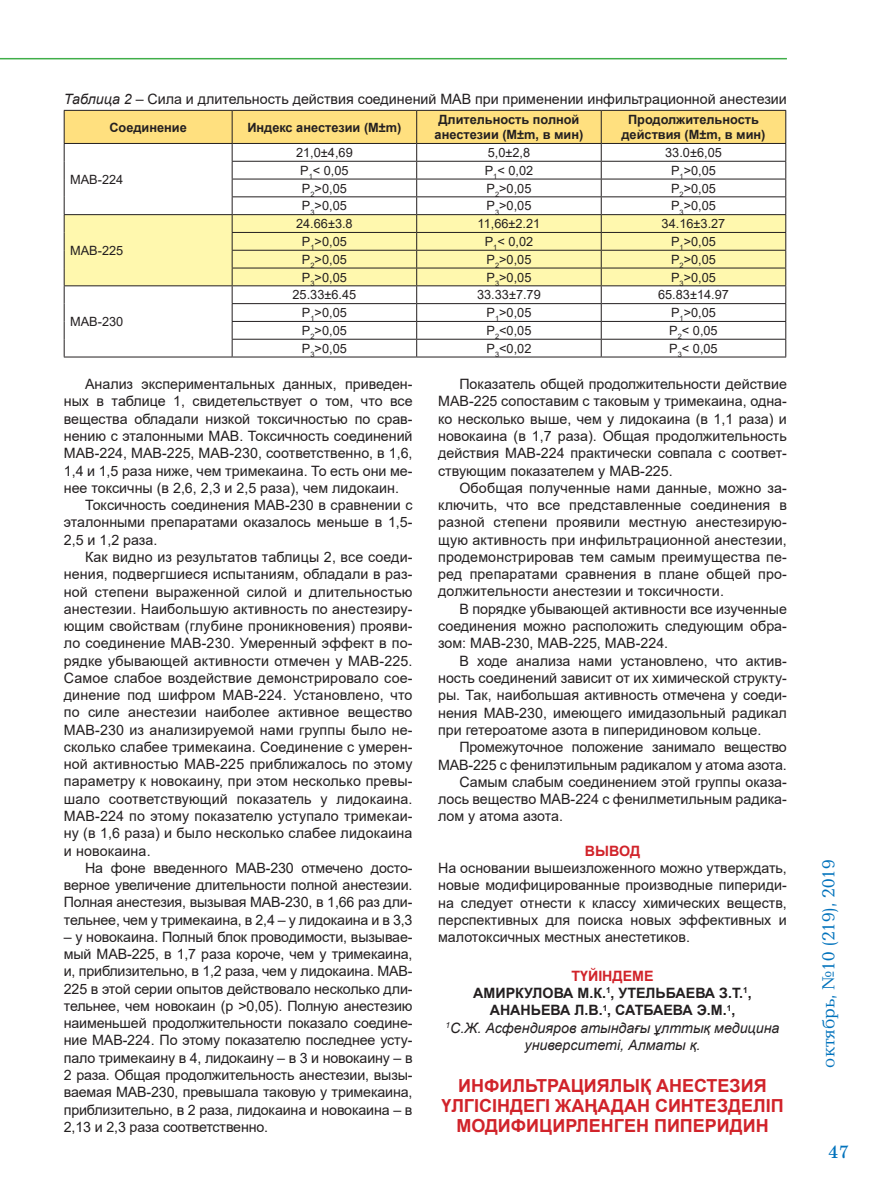
<style>
.page{position:relative;width:872px;height:1187px;background:#fff}
.page>*{position:absolute;margin:0;border:0;box-sizing:border-box;transform-origin:0 0}
.t1{font:700 18px/19.8px "Arial";color:#d1232a;text-align:center}
.t2{font:18px "DS Baltica";color:#0072bc}
.t3{font:18px "DS School";color:#0072bc}
.t4{font:14.25px/17.2px "Arial";color:#231f20;text-align:justify}
.t5{font:italic 14.25px/17.2px "Arial";color:#231f20;text-align:center}
.t6{font:700 14.25px "Arial";letter-spacing:-.005em;color:#d1232a}
.t7{font:12.75px "Arial";color:#231f20}
.t8{font:700 12.75px/15.3px "Arial";color:#231f20;text-align:center}
.s1{font-style:italic}
.s2{font-weight:700;font-style:normal;color:#d1232a}
.s3{font-weight:700;font-style:normal}
</style>
<div class="page">
<hr style="left:0;top:58px;width:787px;height:1px;background:#40ae49">
<hr style="left:64px;top:356px;width:168px;height:1px;background:#231f20">
<svg style="left:64px;top:110px;width:722px;height:246px"></svg>
<hr style="left:232px;top:356px;width:185px;height:1px;background:#231f20">
<hr style="left:417px;top:356px;width:184px;height:1px;background:#231f20">
<hr style="left:601px;top:356px;width:185px;height:1px;background:#231f20">
<p class="t4" style="left:64px;top:90px;width:724px"><span class="s1">Таблица 2</span> – Сила и длительность действия соединений МАВ при применении инфильтрационной анестезии</p>
<p class="t8" style="left:109px;top:119px;width:79px">Соединение</p>
<p class="t8" style="left:247px;top:119px;width:156px">Индекс анестезии (М±m)</p>
<p class="t8" style="left:434px;top:112px;width:150px">Длительность полной анестезии (М±m, в мин)</p>
<p class="t8" style="left:621px;top:112px;width:145px">Продолжительность действия (М±m, в мин)</p>
<p class="t7" style="left:70px;top:170px;width:55px">МАВ-224</p>
<p class="t7" style="left:296px;top:144px;width:58px">21,0±4,69</p>
<p class="t7" style="left:488px;top:144px;width:44px">5,0±2,8</p>
<p class="t7" style="left:665px;top:144px;width:58px">33.0±6,05</p>
<p class="t7" style="left:300px;top:161px;width:50px">P<sub>1</sub>&lt; 0,05</p>
<p class="t7" style="left:485px;top:161px;width:50px">P<sub>1</sub>&lt; 0,02</p>
<p class="t7" style="left:671px;top:161px;width:46px">P<sub>1</sub>&gt;0,05</p>
<p class="t7" style="left:302px;top:179px;width:46px">P<sub>2</sub>&gt;0,05</p>
<p class="t7" style="left:486px;top:179px;width:46px">P<sub>2</sub>&gt;0,05</p>
<p class="t7" style="left:671px;top:179px;width:46px">P<sub>2</sub>&gt;0,05</p>
<p class="t7" style="left:302px;top:197px;width:46px">P<sub>3</sub>&gt;0,05</p>
<p class="t7" style="left:486px;top:197px;width:46px">P<sub>3</sub>&gt;0,05</p>
<p class="t7" style="left:671px;top:197px;width:46px">P<sub>3</sub>&gt;0,05</p>
<p class="t7" style="left:70px;top:241px;width:55px">МАВ-225</p>
<p class="t7" style="left:296px;top:215px;width:58px">24.66±3.8</p>
<p class="t7" style="left:477px;top:215px;width:64px">11,66±2.21</p>
<p class="t7" style="left:661px;top:215px;width:65px">34.16±3.27</p>
<p class="t7" style="left:302px;top:233px;width:46px">P<sub>1</sub>&gt;0,05</p>
<p class="t7" style="left:485px;top:233px;width:50px">P<sub>1</sub>&lt; 0,02</p>
<p class="t7" style="left:671px;top:233px;width:46px">P<sub>1</sub>&gt;0,05</p>
<p class="t7" style="left:302px;top:250px;width:46px">P<sub>2</sub>&gt;0,05</p>
<p class="t7" style="left:486px;top:250px;width:46px">P<sub>2</sub>&gt;0,05</p>
<p class="t7" style="left:671px;top:250px;width:46px">P<sub>2</sub>&gt;0,05</p>
<p class="t7" style="left:302px;top:268px;width:46px">P<sub>3</sub>&gt;0,05</p>
<p class="t7" style="left:486px;top:268px;width:46px">P<sub>3</sub>&gt;0,05</p>
<p class="t7" style="left:671px;top:268px;width:46px">P<sub>3</sub>&gt;0,05</p>
<p class="t7" style="left:292px;top:286px;width:65px">25.33±6.45</p>
<p class="t7" style="left:477px;top:286px;width:65px">33.33±7.79</p>
<p class="t7" style="left:658px;top:286px;width:72px">65.83±14.97</p>
<p class="t7" style="left:302px;top:304px;width:46px">P<sub>1</sub>&gt;0,05</p>
<p class="t7" style="left:486px;top:304px;width:46px">P<sub>1</sub>&gt;0,05</p>
<p class="t7" style="left:671px;top:304px;width:46px">P<sub>1</sub>&gt;0,05</p>
<p class="t7" style="left:302px;top:322px;width:46px">P<sub>2</sub>&gt;0,05</p>
<p class="t7" style="left:486px;top:322px;width:46px">P<sub>2</sub>&lt;0,05</p>
<p class="t7" style="left:669px;top:322px;width:50px">P<sub>2</sub>&lt; 0,05</p>
<p class="t7" style="left:302px;top:339px;width:46px">P<sub>3</sub>&gt;0,05</p>
<p class="t7" style="left:486px;top:339px;width:46px">P<sub>3</sub>&lt;0,02</p>
<p class="t7" style="left:669px;top:339px;width:50px">P<sub>3</sub>&lt; 0,05</p>
<p class="t4" style="left:85px;top:375px;width:329px">Анализ экспериментальных данных, приведен-</p>
<p class="t4" style="left:64px;top:392px;width:350px">ных в таблице 1, свидетельствует о том, что все</p>
<p class="t4" style="left:64px;top:410px;width:350px">вещества обладали низкой токсичностью по срав-</p>
<p class="t4" style="left:64px;top:427px;width:350px">нению с эталонными МАВ. Токсичность соединений</p>
<p class="t4" style="left:64px;top:444px;width:350px">МАВ-224, МАВ-225, МАВ-230, соответственно, в 1,6,</p>
<p class="t4" style="left:64px;top:462px;width:350px">1,4 и 1,5 раза ниже, чем тримекаина. То есть они ме-</p>
<p class="t4" style="left:64px;top:479px;width:337px">нее токсичны (в 2,6, 2,3 и 2,5 раза), чем лидокаин.</p>
<p class="t4" style="left:85px;top:496px;width:329px">Токсичность соединения МАВ-230 в сравнении с</p>
<p class="t4" style="left:64px;top:513px;width:350px">эталонными препаратами оказалось меньше в 1,5-</p>
<p class="t4" style="left:64px;top:531px;width:95px">2,5 и 1,2 раза.</p>
<p class="t4" style="left:85px;top:548px;width:329px">Как видно из результатов таблицы 2, все соеди-</p>
<p class="t4" style="left:64px;top:565px;width:350px">нения, подвергшиеся испытаниям, обладали в раз-</p>
<p class="t4" style="left:64px;top:582px;width:350px">ной степени выраженной силой и длительностью</p>
<p class="t4" style="left:64px;top:600px;width:350px">анестезии. Наибольшую активность по анестезиру-</p>
<p class="t4" style="left:64px;top:617px;width:350px">ющим свойствам (глубине проникновения) прояви-</p>
<p class="t4" style="left:64px;top:634px;width:350px">ло соединение МАВ-230. Умеренный эффект в по-</p>
<p class="t4" style="left:64px;top:652px;width:350px">рядке убывающей активности отмечен у МАВ-225.</p>
<p class="t4" style="left:64px;top:669px;width:350px">Самое слабое воздействие демонстрировало сое-</p>
<p class="t4" style="left:64px;top:686px;width:350px">динение под шифром МАВ-224. Установлено, что</p>
<p class="t4" style="left:64px;top:703px;width:350px">по силе анестезии наиболее активное вещество</p>
<p class="t4" style="left:64px;top:721px;width:350px">МАВ-230 из анализируемой нами группы было не-</p>
<p class="t4" style="left:64px;top:738px;width:350px">сколько слабее тримекаина. Соединение с умерен-</p>
<p class="t4" style="left:64px;top:755px;width:350px">ной активностью МАВ-225 приближалось по этому</p>
<p class="t4" style="left:64px;top:772px;width:350px">параметру к новокаину, при этом несколько превы-</p>
<p class="t4" style="left:64px;top:790px;width:350px">шало соответствующий показатель у лидокаина.</p>
<p class="t4" style="left:64px;top:807px;width:350px">МАВ-224 по этому показателю уступало тримекаи-</p>
<p class="t4" style="left:64px;top:824px;width:350px">ну (в 1,6 раза) и было несколько слабее лидокаина</p>
<p class="t4" style="left:64px;top:841px;width:88px">и новокаина.</p>
<p class="t4" style="left:85px;top:859px;width:329px">На фоне введенного МАВ-230 отмечено досто-</p>
<p class="t4" style="left:64px;top:876px;width:350px">верное увеличение длительности полной анестезии.</p>
<p class="t4" style="left:64px;top:893px;width:350px">Полная анестезия, вызывая МАВ-230, в 1,66 раз дли-</p>
<p class="t4" style="left:64px;top:910px;width:350px">тельнее, чем у тримекаина, в 2,4 – у лидокаина и в 3,3</p>
<p class="t4" style="left:64px;top:928px;width:350px">– у новокаина. Полный блок проводимости, вызывае&shy;мый МАВ-225, в 1,7 раза короче, чем у тримекаина, и, приблизительно, в 1,2 раза, чем у лидокаина. МАВ-225 в этой серии опытов действовало несколько дли&shy;тельнее, чем новокаин (р &gt;0,05). Полную анестезию наименьшей продолжительности показало соедине&shy;ние МАВ-224. По этому показателю последнее усту&shy;пало тримекаину в 4, лидокаину – в 3 и новокаину – в 2 раза. Общая продолжительность анестезии, вызы&shy;ваемая МАВ-230, превышала таковую у тримекаина, приблизительно, в 2 раза, лидокаина и новокаина – в 2,13 и 2,3 раза соответственно.</p>
<p class="t7" style="left:70px;top:313px;width:55px">МАВ-230</p>
<p class="t4" style="left:438px;top:375px;width:350px;text-indent:21px">Показатель общей продолжительности действие МАВ-225 сопоставим с таковым у тримекаина, одна&shy;ко несколько выше, чем у лидокаина (в 1,1 раза) и новокаина (в 1,7 раза). Общая продолжительность действия МАВ-224 практически совпала с соответ&shy;ствующим показателем у МАВ-225.</p>
<p class="t4" style="left:438px;top:479px;width:350px;text-indent:21px">Обобщая полученные нами данные, можно за&shy;ключить, что все представленные соединения в разной степени проявили местную анестезирую&shy;щую активность при инфильтрационной анестезии, продемонстрировав тем самым преимущества пе&shy;ред препаратами сравнения в плане общей про&shy;должительности анестезии и токсичности.</p>
<p class="t4" style="left:438px;top:600px;width:350px;text-indent:21px">В порядке убывающей активности все изученные соединения можно расположить следующим обра&shy;зом: МАВ-230, МАВ-225, МАВ-224.</p>
<p class="t4" style="left:438px;top:651px;width:350px;text-indent:21px">В ходе анализа нами установлено, что актив&shy;ность соединений зависит от их химической структу&shy;ры. Так, наибольшая активность отмечена у соеди&shy;нения МАВ-230, имеющего имидазольный радикал при гетероатоме азота в пиперидиновом кольце.</p>
<p class="t4" style="left:459px;top:738px;width:329px">Промежуточное положение занимало вещество</p>
<p class="t4" style="left:438px;top:755px;width:350px">МАВ-225 с фенилэтильным радикалом у атома азота.</p>
<p class="t4" style="left:459px;top:773px;width:329px">Самым слабым соединением этой группы оказа-</p>
<p class="t4" style="left:438px;top:790px;width:350px">лось вещество МАВ-224 с фенилметильным радика-</p>
<p class="t4" style="left:438px;top:807px;width:126px">лом у атома азота.</p>
<p class="t6" style="left:585px;top:840px;width:57px">ВЫВОД</p>
<p class="t4" style="left:438px;top:859px;width:350px">На основании вышеизложенного можно утверждать, новые модифицированные производные пипериди&shy;на следует отнести к классу химических веществ, перспективных для поиска новых эффективных и малотоксичных местных анестетиков.</p>
<p class="t5" style="left:445px;top:967px;width:335px"><span class="s2">ТҮЙІНДЕМЕ<br></span><span class="s3">АМИРКУЛОВА М.К.</span><sup>1</sup><span class="s3">, УТЕЛЬБАЕВА З.Т.</span><sup>1</sup><span class="s3">,<br>АНАНЬЕВА Л.В.</span><sup>1</sup><span class="s3">, САТБАЕВА Э.М.</span><sup>1</sup><span class="s3">,<br></span><sup>1</sup>С.Ж. Асфендияров атындағы ұлттық медицина университеті, Алматы қ.</p>
<p class="t1" style="left:441px;top:1075px;width:344px">ИНФИЛЬТРАЦИЯЛЫҚ АНЕСТЕЗИЯ<br>ҮЛГІСІНДЕГІ ЖАҢАДАН СИНТЕЗДЕЛІП<br>МОДИФИЦИРЛЕНГЕН ПИПЕРИДИН</p>
<p class="t2" style="left:819px;top:1067px;width:209px;rotate:-90deg">октябрь, №10 (219), 2019</p>
<p class="t3" style="left:828px;top:1142px;width:22px">47</p>
</div>
